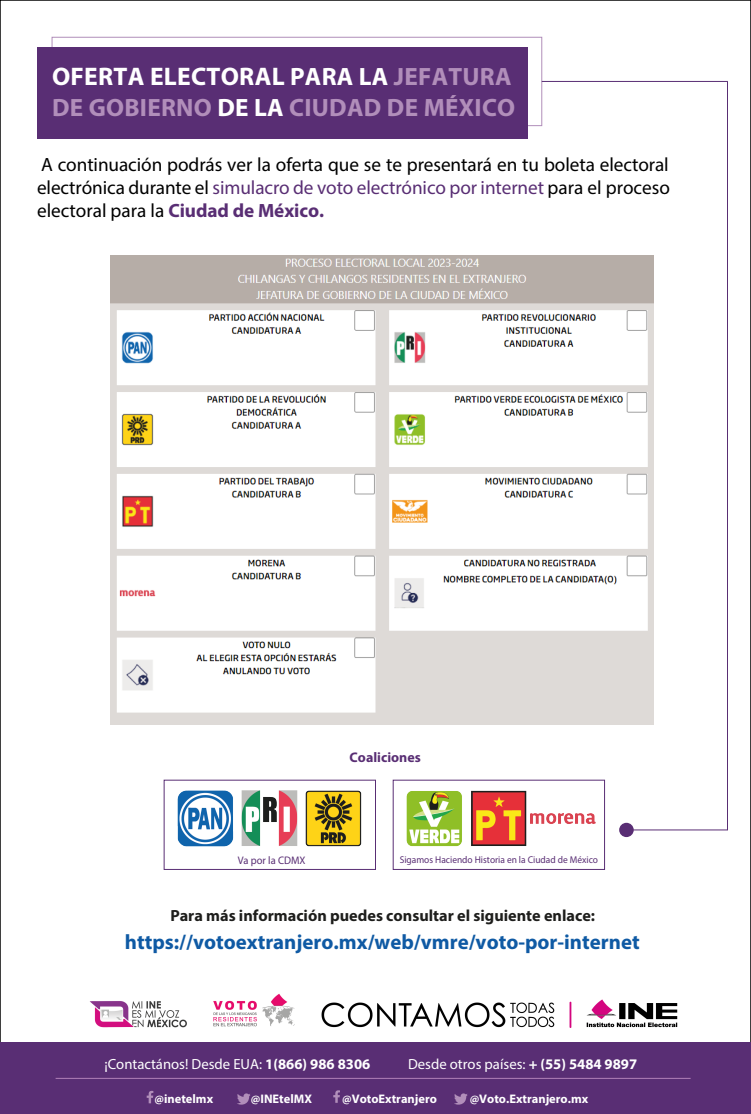
<style>
.page{position:relative;width:751px;height:1114px;background:#fff}
.page>*{position:absolute;margin:0;border:0;box-sizing:border-box;transform-origin:0 0}
.t1{font:700 25.5px "Myriad Pro";letter-spacing:.01em;color:#fff}
.t2{font:700 25.15px "Myriad Pro";letter-spacing:.01em;color:#b18eba}
.t3{font:700 20.85px "Myriad Pro";color:#0f5aa4}
.t4{font:19.25px/23.1px "Myriad Pro";color:#000;text-align:justify}
.t5{font:700 16.15px "Myriad Pro";color:#1e1e1c}
.t6{font:14.7px "Myriad Pro";color:#fff}
.t7{font:700 13.95px "Myriad Pro";color:#592e74}
.t8{font:700 12.45px "Myriad Pro";color:#fff}
.t9{font:11px "Myriad Pro";color:#592e74;scale:.95 1}
.t10{font:9.9px "Myriad Pro";color:#592e74;scale:.95 1}
.s1{font-size:25.15px}
.s2{font-size:25.15px;color:#b18eba}
.s3{color:#fff}
.s4{color:#592e74}
.s5{font-weight:700;color:#592e74}
.s6{font-weight:700}
</style>
<div class="page">
<img style="left:89px;top:993px;width:589px;height:35px">
<div style="left:0;top:1042px;width:750px;height:72px;background:#592e74"></div>
<hr style="left:56px;top:1078px;width:634px;height:1px;background:#b081b8">
<svg style="left:147px;top:1090px;width:6px;height:13px"></svg>
<svg style="left:237px;top:1093px;width:13px;height:12px"></svg>
<svg style="left:333px;top:1090px;width:7px;height:12px"></svg>
<svg style="left:454px;top:1093px;width:13px;height:12px"></svg>
<div style="left:52px;top:37px;width:490px;height:89px;border:1px solid #b18eba"></div>
<div style="left:37px;top:47px;width:490px;height:92px;background:#592e74"></div>
<div style="left:619px;top:823px;width:14px;height:14px;background:#592e74;border-radius:50%"></div>
<svg style="left:627px;top:80px;width:101px;height:751px"></svg>
<hr style="left:541px;top:81px;width:186px;height:1px;background:#592e74">
<img style="left:110px;top:255px;width:544px;height:469px">
<img style="left:406px;top:790px;width:189px;height:57px">
<img style="left:177px;top:790px;width:185px;height:57px">
<h1 class="t1" style="left:52px;top:60px;width:461px">OFERTA ELECTORAL <span class="s1">PARA LA</span> <span class="s2">JEFATURA</span></h1>
<h2 class="t2" style="left:52px;top:91px;width:464px">DE GOBIERNO <span class="s3">DE LA</span> CIUDAD DE MÉXICO</h2>
<p class="t4" style="left:37px;top:153px;width:634px">A continuación podrás ver la oferta que se te presentará en tu boleta electoral electrónica durante el <span class="s4">simulacro de voto electrónico por internet</span> para el proceso electoral para la <span class="s5">Ciudad de México.</span></p>
<p class="t7" style="left:349px;top:748px;width:73px">Coaliciones</p>
<p class="t9" style="left:238px;top:853px;width:73px">Va por la CDMX</p>
<p class="t10" style="left:400px;top:854px;width:210px">Sigamos Haciendo Historia en la Ciudad de México</p>
<p class="t5" style="left:170px;top:905px;width:426px">Para más información puedes consultar el siguiente enlace:</p>
<p class="t3" style="left:125px;top:928px;width:516px">https://votoextranjero.mx/web/vmre/voto-por-internet</p>
<p class="t6" style="left:104px;top:1054px;width:267px">¡Contactános! Desde EUA: <span class="s6">1(866) 986 8306</span></p>
<p class="t6" style="left:408px;top:1054px;width:231px">Desde otros países: <span class="s6">+ (55) 5484 9897</span></p>
<p class="t8" style="left:154px;top:1090px;width:60px">@inetelmx</p>
<p class="t8" style="left:251px;top:1090px;width:63px">@INEtelMX</p>
<p class="t8" style="left:342px;top:1090px;width:96px">@VotoExtranjero</p>
<p class="t8" style="left:469px;top:1090px;width:120px">@Voto.Extranjero.mx</p>
</div>
